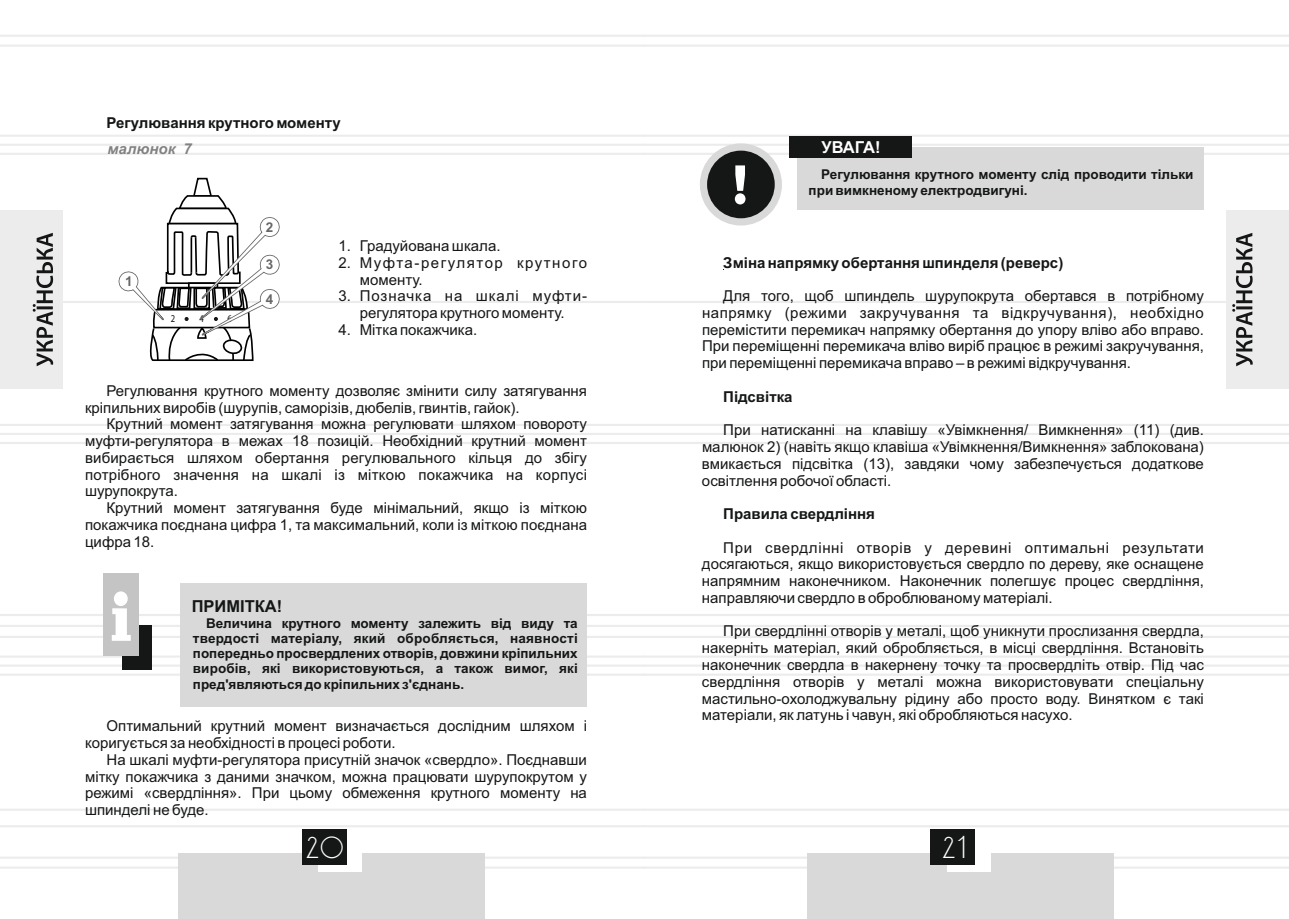
<style>
.page{position:relative;width:1289px;height:919px;background:#fff}
.page>*{position:absolute;margin:0;border:0;box-sizing:border-box;transform-origin:0 0}
.t1{font:26.25px "DS Standart Cyr";color:#fff}
.t2{font:700 16.5px "Arial";color:#151616}
.t3{font:700 16.5px "Arial";letter-spacing:-.025em;color:#fff}
.t4{font:15px/16.8px "Arial";color:#151616;text-align:justify}
.t5{font:700 15px "Arial";color:#151616}
.t6{font:15px/16.8px "Arial";letter-spacing:.09em;color:#151616}
.t7{font:italic 700 15px "Arial";color:#818281}
.t8{font:700 13.5px/15.1px "Arial";color:#151616;text-align:justify}
.t9{font:700 13.5px "Arial";color:#676767}
.t10{font:10.35px "Myriad Pro";color:#0f0f0e;scale:.83 1}
</style>
<div class="page">
<hr style="left:0;top:135px;width:644px;height:2px;background:#ececec">
<hr style="left:0;top:153px;width:644px;height:2px;background:#ececec">
<hr style="left:0;top:424px;width:644px;height:2px;background:#ececec">
<hr style="left:0;top:442px;width:644px;height:2px;background:#ececec">
<hr style="left:0;top:655px;width:644px;height:2px;background:#ececec">
<hr style="left:0;top:673px;width:644px;height:2px;background:#ececec">
<hr style="left:0;top:856px;width:644px;height:2px;background:#ececec">
<hr style="left:0;top:866px;width:644px;height:2px;background:#ececec">
<hr style="left:0;top:35px;width:644px;height:2px;background:#ececec">
<hr style="left:0;top:45px;width:644px;height:2px;background:#ececec">
<hr style="left:0;top:808px;width:644px;height:2px;background:#ececec">
<hr style="left:0;top:825px;width:644px;height:2px;background:#ececec">
<hr style="left:0;top:301px;width:644px;height:2px;background:#ececec">
<hr style="left:644px;top:135px;width:644px;height:2px;background:#ececec">
<svg style="left:0;top:143px;width:1288px;height:4px"></svg>
<hr style="left:644px;top:153px;width:644px;height:2px;background:#ececec">
<hr style="left:644px;top:424px;width:644px;height:2px;background:#ececec">
<hr style="left:0;top:433px;width:1288px;height:2px;background:#ececec">
<hr style="left:644px;top:442px;width:644px;height:2px;background:#ececec">
<hr style="left:644px;top:655px;width:644px;height:2px;background:#ececec">
<svg style="left:0;top:663px;width:1288px;height:4px"></svg>
<hr style="left:644px;top:673px;width:644px;height:2px;background:#ececec">
<hr style="left:644px;top:856px;width:644px;height:2px;background:#ececec">
<hr style="left:644px;top:866px;width:644px;height:2px;background:#ececec">
<hr style="left:644px;top:35px;width:644px;height:2px;background:#ececec">
<hr style="left:644px;top:45px;width:644px;height:2px;background:#ececec">
<hr style="left:644px;top:808px;width:644px;height:2px;background:#ececec">
<hr style="left:644px;top:825px;width:644px;height:2px;background:#ececec">
<hr style="left:644px;top:301px;width:644px;height:2px;background:#ececec">
<div style="left:178px;top:853px;width:307px;height:65px;background:#d9d9da"></div>
<div style="left:318px;top:832px;width:44px;height:39px;background:#fff"></div>
<div style="left:301px;top:829px;width:45px;height:36px;background:#151616"></div>
<div style="left:0;top:210px;width:62px;height:179px;background:#ececec"></div>
<svg style="left:33px;top:233px;width:20px;height:133px"></svg>
<div style="left:807px;top:853px;width:306px;height:65px;background:#d9d9da"></div>
<div style="left:946px;top:832px;width:44px;height:39px;background:#fff"></div>
<div style="left:930px;top:829px;width:45px;height:36px;background:#151616"></div>
<div style="left:1226px;top:210px;width:62px;height:179px;background:#ececec"></div>
<svg style="left:1232px;top:233px;width:20px;height:133px"></svg>
<div style="left:122px;top:625px;width:29px;height:44px;background:#151616"></div>
<div style="left:103px;top:573px;width:36px;height:83px;background:#c4c4c5"></div>
<svg style="left:0;top:591px;width:1288px;height:49px"></svg>
<div style="left:180px;top:583px;width:407px;height:123px;background:#d9d9da"></div>
<div style="left:699px;top:143px;width:83px;height:82px;border:14px solid #d9d9da;border-radius:50%"></div>
<div style="left:707px;top:151px;width:67px;height:67px;background:#151616;border-radius:50%"></div>
<svg style="left:734px;top:165px;width:11px;height:39px"></svg>
<div style="left:797px;top:147px;width:406px;height:63px;background:#d9d9da"></div>
<div style="left:789px;top:136px;width:122px;height:21px;background:#151616"></div>
<svg style="left:118px;top:177px;width:162px;height:184px"></svg>
<p class="t5" style="left:107px;top:117px;width:236px">Регулювання крутного моменту</p>
<p class="t7" style="left:107px;top:143px;width:86px">малюнок 7</p>
<p class="t9" style="left:266px;top:222px;width:9px">2</p>
<p class="t3" style="left:821px;top:141px;width:60px">УВАГА!</p>
<p class="t8" style="left:808px;top:168px;width:386px;text-indent:13px">Регулювання крутного моменту слід проводити тільки при вимкненому електродвигуні.</p>
<p class="t4" style="left:338px;top:239px;width:164px">1. Градуйована шкала.</p>
<p class="t6" style="left:360px;top:255px;width:229px;text-indent:-21px">2. Муфта-регулятор крутного моменту.</p>
<p class="t4" style="left:338px;top:289px;width:250px;text-align:center">3. Позначка на шкалі муфти&shy;регулятора крутного моменту.</p>
<p class="t4" style="left:338px;top:322px;width:140px">4. Мітка покажчика.</p>
<p class="t5" style="left:723px;top:256px;width:341px">Зміна напрямку обертання шпинделя (реверс)</p>
<p class="t4" style="left:702px;top:289px;width:503px;text-indent:21px">Для того, щоб шпиндель шурупокрута обертався в потрібному напрямку (режими закручування та відкручування), необхідно перемістити перемикач напрямку обертання до упору вліво або вправо.<br>При переміщенні перемикача вліво виріб працює в режимі закручування, при переміщенні перемикача вправо – в режимі відкручування.</p>
<p class="t5" style="left:723px;top:391px;width:71px">Підсвітка</p>
<p class="t4" style="left:702px;top:423px;width:503px;text-indent:21px">При натисканні на клавішу «Увімкнення/ Вимкнення» (11) (див. малюнок 2) (навіть якщо клавіша «Увімкнення/Вимкнення» заблокована) вмикається підсвітка (13), завдяки чому забезпечується додаткове освітлення робочої області.</p>
<p class="t5" style="left:723px;top:508px;width:153px">Правила свердління</p>
<p class="t4" style="left:702px;top:540px;width:503px;text-indent:21px">При свердлінні отворів у деревині оптимальні результати досягаються, якщо використовується свердло по дереву, яке оснащене напрямним наконечником. Наконечник полегшує процес свердління, направляючи свердло в оброблюваному матеріалі.</p>
<p class="t4" style="left:702px;top:624px;width:503px;text-indent:21px">При свердлінні отворів у металі, щоб уникнути прослизання свердла, накерніть матеріал, який обробляється, в місці свердління. Встановіть наконечник свердла в накернену точку та просвердліть отвір. Під час свердління отворів у металі можна використовувати спеціальну мастильно-охолоджувальну рідину або просто воду. Винятком є такі матеріали, як латунь і чавун, які обробляються насухо.</p>
<p class="t9" style="left:266px;top:259px;width:9px">3</p>
<p class="t9" style="left:125px;top:276px;width:9px">1</p>
<p class="t9" style="left:266px;top:294px;width:9px">4</p>
<p class="t10" style="left:171px;top:314px;width:7px">2</p>
<p class="t10" style="left:199px;top:314px;width:7px">4</p>
<p class="t10" style="left:227px;top:314px;width:7px">6</p>
<p class="t4" style="left:85px;top:383px;width:503px;text-indent:21px">Регулювання крутного моменту дозволяє змінити силу затягування кріпильних виробів (шурупів, саморізів, дюбелів, гвинтів, гайок).</p>
<p class="t4" style="left:85px;top:417px;width:503px;text-indent:22px">Крутний момент затягування можна регулювати шляхом повороту муфти-регулятора в межах 18 позицій. Необхідний крутний момент вибирається шляхом обертання регулювального кільця до збігу потрібного значення на шкалі із міткою покажчика на корпусі шурупокрута.</p>
<p class="t4" style="left:85px;top:501px;width:503px;text-indent:21px">Крутний момент затягування буде мінімальний, якщо із міткою покажчика поєднана цифра 1, та максимальний, коли із міткою поєднана цифра 18.</p>
<p class="t2" style="left:192px;top:600px;width:92px">ПРИМІТКА!</p>
<p class="t8" style="left:193px;top:617px;width:386px;text-indent:13px">Величина крутного моменту залежить від виду та твердості матеріалу, який обробляється, наявності попередньо просвердлених отворів, довжини кріпильних виробів, які використовуються, а також вимог, які пред'являються до кріпильних з'єднань.</p>
<p class="t4" style="left:85px;top:718px;width:503px;text-indent:21px">Оптимальний крутний момент визначається дослідним шляхом і коригується за необхідності в процесі роботи.</p>
<p class="t4" style="left:85px;top:752px;width:503px;text-indent:22px">На шкалі муфти-регулятора присутній значок «свердло». Поєднавши мітку покажчика з даними значком, можна працювати шурупокрутом у режимі «свердління». При цьому обмеження крутного моменту на шпинделі не буде.</p>
<h1 class="t1" style="left:306px;top:836px;width:38px">20</h1>
<h1 class="t1" style="left:942px;top:836px;width:24px">21</h1>
</div>
